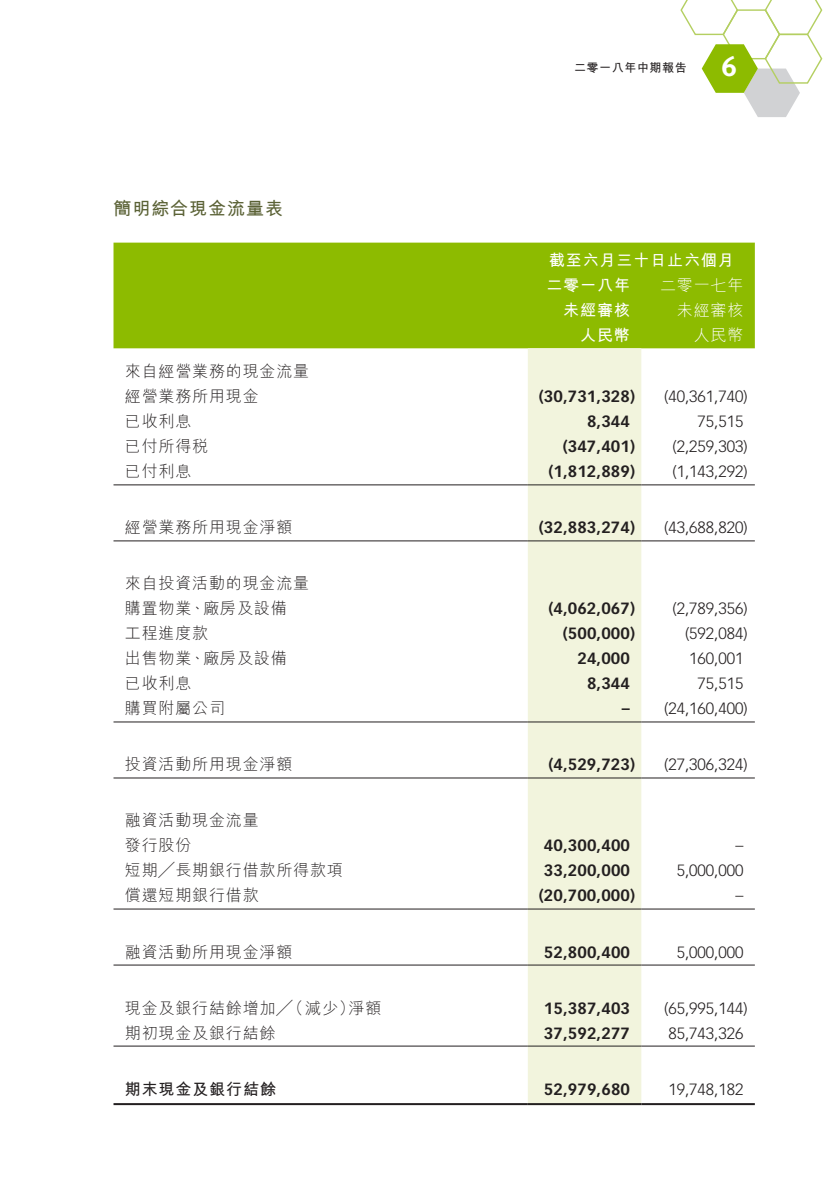
<style>
.page{position:relative;width:840px;height:1191px;background:#fff}
.page>*{position:absolute;margin:0;border:0;box-sizing:border-box;transform-origin:0 0}
.t1{font:700 28px "Meta";color:#fff}
.Heading_1{font:700 18px "M Hei HK";letter-spacing:.05em;color:#5b6236}
.Body_Text{font:300 16px "M Hei HK";letter-spacing:.05em;color:#231f20}
.Body_Text-2{font:700 16px "Vectora LT Std";letter-spacing:.005em;color:#231f20}
.Body_Text-3{font:300 16px "Vectora LT Std";color:#231f20}
.Body_Text-4{font:700 16px "M Hei HK";letter-spacing:.055em;color:#fff}
.Body_Text-5{font:300 16px "M Hei HK";letter-spacing:.05em;color:#fff}
.Body_Text-6{font:700 16px "M Hei HK";letter-spacing:.055em;color:#231f20}
.t2{font:700 12px "M Hei HK";letter-spacing:.05em;color:#231f20}
</style>
<div class="page">
<svg style="left:680px;top:0;width:142px;height:117px"></svg>
<div style="left:113px;top:243px;width:641px;height:105px;background:#8dbb00"></div>
<div style="left:527px;top:348px;width:114px;height:755px;background:#f2f4dd"></div>
<hr style="left:113px;top:484px;width:414px;height:1px;background:#231f20">
<hr style="left:527px;top:484px;width:114px;height:1px;background:#231f20">
<hr style="left:641px;top:484px;width:113px;height:1px;background:#231f20">
<hr style="left:113px;top:540px;width:414px;height:1px;background:#231f20">
<hr style="left:527px;top:540px;width:114px;height:1px;background:#231f20">
<hr style="left:641px;top:540px;width:113px;height:1px;background:#231f20">
<hr style="left:113px;top:721px;width:414px;height:1px;background:#231f20">
<hr style="left:527px;top:721px;width:114px;height:1px;background:#231f20">
<hr style="left:641px;top:721px;width:113px;height:1px;background:#231f20">
<hr style="left:113px;top:777px;width:414px;height:1px;background:#231f20">
<hr style="left:527px;top:777px;width:114px;height:1px;background:#231f20">
<hr style="left:641px;top:777px;width:113px;height:1px;background:#231f20">
<hr style="left:113px;top:908px;width:414px;height:1px;background:#231f20">
<hr style="left:527px;top:908px;width:114px;height:1px;background:#231f20">
<hr style="left:641px;top:908px;width:113px;height:1px;background:#231f20">
<hr style="left:113px;top:964px;width:414px;height:1px;background:#231f20">
<hr style="left:527px;top:964px;width:114px;height:1px;background:#231f20">
<hr style="left:641px;top:964px;width:113px;height:1px;background:#231f20">
<hr style="left:113px;top:1045px;width:414px;height:1px;background:#231f20">
<hr style="left:527px;top:1045px;width:114px;height:1px;background:#231f20">
<hr style="left:641px;top:1045px;width:113px;height:1px;background:#231f20">
<hr style="left:113px;top:1103px;width:414px;height:2px;background:#231f20">
<hr style="left:527px;top:1103px;width:114px;height:2px;background:#231f20">
<hr style="left:641px;top:1103px;width:113px;height:2px;background:#231f20">
<p class="t2" style="left:573px;top:59px;width:114px">二零一八年中期報告</p>
<h1 class="t1" style="left:720px;top:49px;width:18px">6</h1>
<p class="Heading_1" style="left:113px;top:195px;width:171px">簡明綜合現金流量表</p>
<p class="Body_Text-4" style="left:548px;top:248px;width:186px">截至六月三十日止六個月</p>
<p class="Body_Text-5" style="left:659px;top:276px;width:85px">二零一七年</p>
<p class="Body_Text-4" style="left:546px;top:273px;width:85px">二零一八年</p>
<p class="Body_Text-4" style="left:563px;top:298px;width:68px">未經審核</p>
<p class="Body_Text-5" style="left:676px;top:301px;width:68px">未經審核</p>
<p class="Body_Text-4" style="left:580px;top:323px;width:51px">人民幣</p>
<p class="Body_Text-5" style="left:693px;top:326px;width:51px">人民幣</p>
<p class="Body_Text" style="left:125px;top:363px;width:186px">來自經營業務的現金流量</p>
<p class="Body_Text" style="left:125px;top:388px;width:135px">經營業務所用現金</p>
<p class="Body_Text-2" style="left:538px;top:387px;width:98px">)30,731,328(</p>
<p class="Body_Text-3" style="left:663px;top:387px;width:85px">)40,361,740(</p>
<p class="Body_Text" style="left:125px;top:413px;width:68px">已收利息</p>
<p class="Body_Text-2" style="left:586px;top:412px;width:44px">8,344</p>
<p class="Body_Text-3" style="left:697px;top:412px;width:47px">75,515</p>
<p class="Body_Text" style="left:125px;top:438px;width:85px">已付所得稅</p>
<p class="Body_Text-2" style="left:562px;top:437px;width:74px">)347,401(</p>
<p class="Body_Text-3" style="left:672px;top:437px;width:77px">)2,259,303(</p>
<p class="Body_Text" style="left:125px;top:463px;width:68px">已付利息</p>
<p class="Body_Text-2" style="left:548px;top:462px;width:88px">)1,812,889(</p>
<p class="Body_Text-3" style="left:672px;top:462px;width:77px">)1,143,292(</p>
<p class="Body_Text" style="left:125px;top:519px;width:169px">經營業務所用現金淨額</p>
<p class="Body_Text-2" style="left:538px;top:518px;width:98px">)32,883,274(</p>
<p class="Body_Text-3" style="left:663px;top:518px;width:85px">)43,688,820(</p>
<p class="Body_Text" style="left:125px;top:575px;width:186px">來自投資活動的現金流量</p>
<p class="Body_Text" style="left:125px;top:600px;width:163px">購置物業、廠房及設備</p>
<p class="Body_Text-2" style="left:548px;top:599px;width:88px">)4,062,067(</p>
<p class="Body_Text-3" style="left:672px;top:599px;width:77px">)2,789,356(</p>
<p class="Body_Text" style="left:125px;top:625px;width:85px">工程進度款</p>
<p class="Body_Text-2" style="left:562px;top:624px;width:74px">)500,000(</p>
<p class="Body_Text-3" style="left:684px;top:624px;width:64px">)592,084(</p>
<p class="Body_Text" style="left:125px;top:650px;width:163px">出售物業、廠房及設備</p>
<p class="Body_Text-2" style="left:577px;top:649px;width:54px">24,000</p>
<p class="Body_Text-3" style="left:689px;top:649px;width:56px">160,001</p>
<p class="Body_Text" style="left:125px;top:675px;width:68px">已收利息</p>
<p class="Body_Text-2" style="left:586px;top:674px;width:44px">8,344</p>
<p class="Body_Text-3" style="left:697px;top:674px;width:47px">75,515</p>
<p class="Body_Text" style="left:125px;top:700px;width:102px">購買附屬公司</p>
<p class="Body_Text-2" style="left:621px;top:699px;width:9px">–</p>
<p class="Body_Text-3" style="left:663px;top:699px;width:85px">)24,160,400(</p>
<p class="Body_Text" style="left:125px;top:756px;width:169px">投資活動所用現金淨額</p>
<p class="Body_Text-2" style="left:548px;top:755px;width:88px">)4,529,723(</p>
<p class="Body_Text-3" style="left:663px;top:755px;width:85px">)27,306,324(</p>
<p class="Body_Text" style="left:125px;top:812px;width:135px">融資活動現金流量</p>
<p class="Body_Text" style="left:125px;top:837px;width:68px">發行股份</p>
<p class="Body_Text-2" style="left:543px;top:836px;width:87px">40,300,400</p>
<p class="Body_Text-3" style="left:735px;top:836px;width:9px">–</p>
<p class="Body_Text" style="left:125px;top:862px;width:219px">短期╱長期銀行借款所得款項</p>
<p class="Body_Text-2" style="left:543px;top:861px;width:87px">33,200,000</p>
<p class="Body_Text-3" style="left:676px;top:861px;width:68px">5,000,000</p>
<p class="Body_Text" style="left:125px;top:887px;width:135px">償還短期銀行借款</p>
<p class="Body_Text-2" style="left:538px;top:886px;width:98px">)20,700,000(</p>
<p class="Body_Text-3" style="left:735px;top:886px;width:9px">–</p>
<p class="Body_Text" style="left:125px;top:943px;width:169px">融資活動所用現金淨額</p>
<p class="Body_Text-2" style="left:543px;top:942px;width:87px">52,800,400</p>
<p class="Body_Text-3" style="left:676px;top:942px;width:68px">5,000,000</p>
<p class="Body_Text" style="left:125px;top:999px;width:231px">現金及銀行結餘增加╱（減少）</p>
<p class="Body_Text" style="left:348px;top:999px;width:34px">淨額</p>
<p class="Body_Text-2" style="left:543px;top:998px;width:87px">15,387,403</p>
<p class="Body_Text-3" style="left:663px;top:998px;width:85px">)65,995,144(</p>
<p class="Body_Text" style="left:125px;top:1024px;width:152px">期初現金及銀行結餘</p>
<p class="Body_Text-2" style="left:543px;top:1023px;width:87px">37,592,277</p>
<p class="Body_Text-3" style="left:668px;top:1023px;width:77px">85,743,326</p>
<p class="Body_Text-6" style="left:125px;top:1077px;width:153px">期末現金及銀行結餘</p>
<p class="Body_Text-2" style="left:543px;top:1079px;width:87px">52,979,680</p>
<p class="Body_Text-3" style="left:668px;top:1079px;width:77px">19,748,182</p>
</div>
